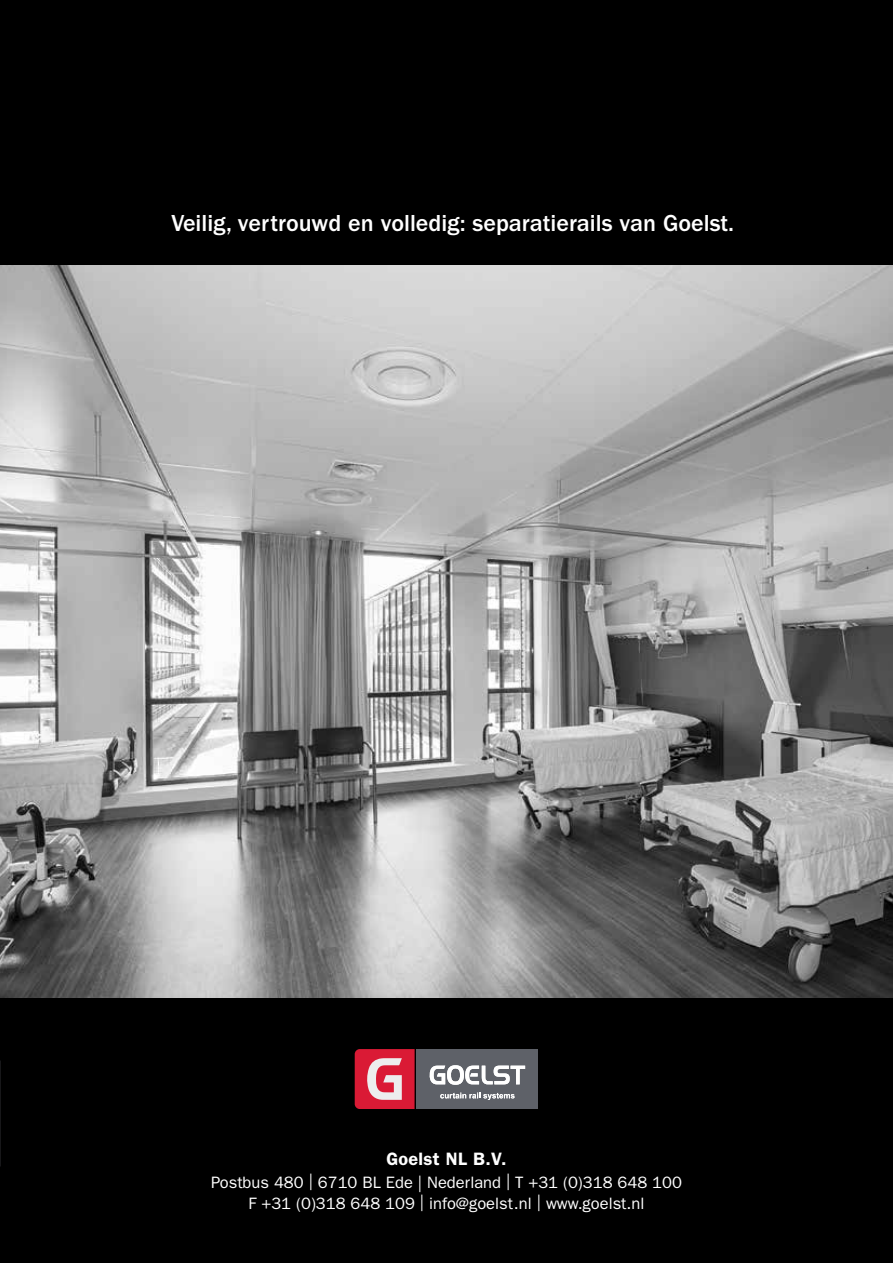
<style>
.page{position:relative;width:893px;height:1263px;background:#000}
.page>*{position:absolute;margin:0;border:0;box-sizing:border-box;transform-origin:0 0}
.t1{font:500 24px "ITC Franklin Gothic Std";color:#fff}
.t2{font:600 18px "ITC Franklin Gothic Std";letter-spacing:.02em;color:#fff}
.t3{font:16.5px/21px "ITC Franklin Gothic Std";color:#fff;text-align:center}
</style>
<div class="page">
<div style="left:417px;top:1049px;width:121px;height:60px;background:#5e6168"></div>
<svg style="left:355px;top:1049px;width:60px;height:60px"></svg>
<svg style="left:429px;top:1065px;width:96px;height:20px"></svg>
<svg style="left:440px;top:1093px;width:75px;height:7px"></svg>
<img style="left:0;top:266px;width:893px;height:732px">
<h1 class="t1" style="left:172px;top:209px;width:564px">Veilig, vertrouwd en volledig: separatierails van Goelst.</h1>
<p class="t2" style="left:386px;top:1148px;width:121px">Goelst NL B.V.</p>
<p class="t3" style="left:211px;top:1172px;width:472px">Postbus 480 | 6710 BL Ede | Nederland | T +31 (0)318 648 100<br>F +31 (0)318 648 109 | info@goelst.nl | www.goelst.nl</p>
</div>
